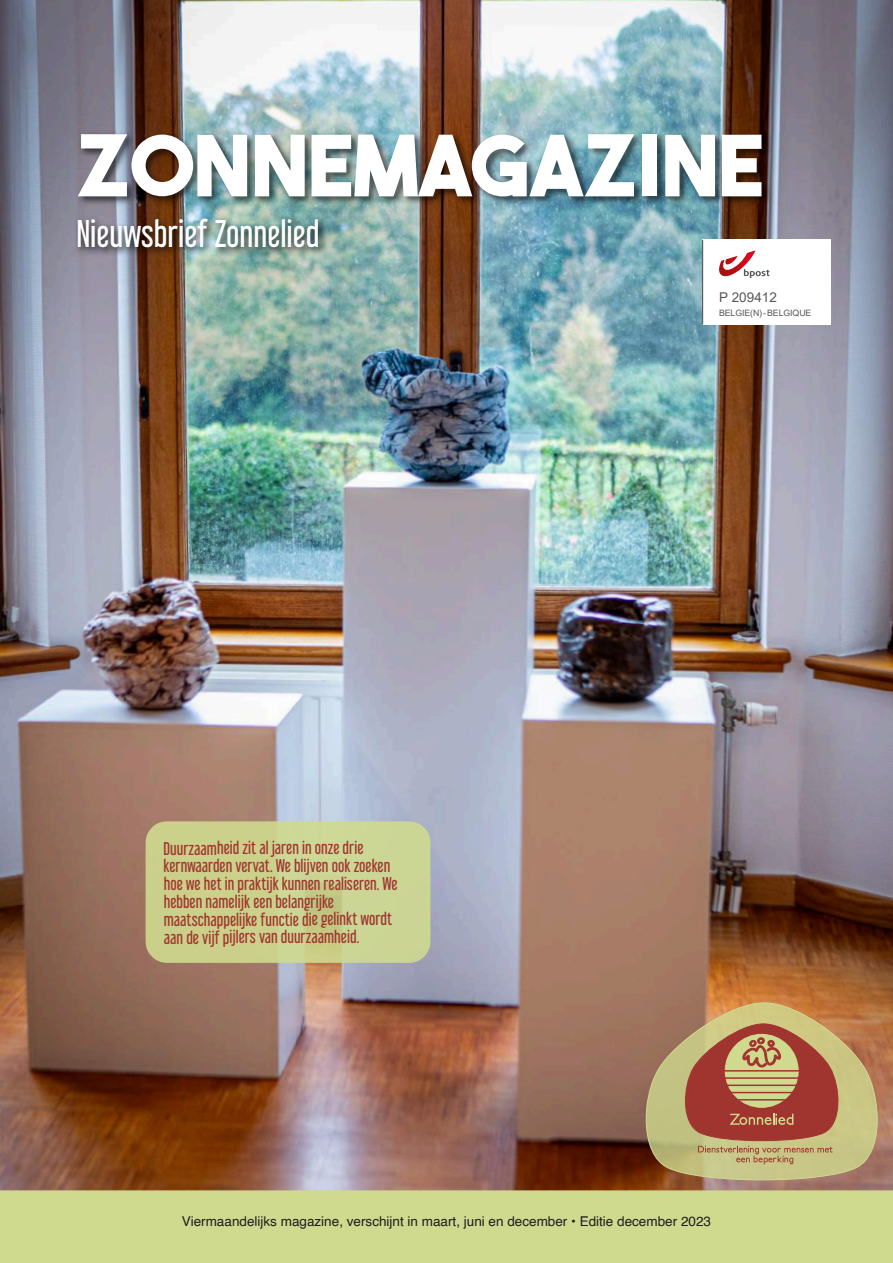
<style>
.page{position:relative;width:893px;height:1263px;background:#fff}
.page>*{position:absolute;margin:0;border:0;box-sizing:border-box;transform-origin:0 0}
.t1{font:84px "The Bold Font";color:#fff}
.t2{font:34.5px "Libel Suit Rg";color:#fff}
.t3{font:16.5px/17.9px "Libel Suit Rg";letter-spacing:-.005em;color:#a0352f}
.t4{font:13.5px "Helvetica";color:#1d1d1b}
.t5{font:13.5px "Arial";color:#575756}
.t6{font:8.7px "Arial";letter-spacing:-.01em;color:#575756}
</style>
<div class="page">
<img style="left:0;top:0;width:893px;height:1190px">
<img style="left:74px;top:215px;width:254px;height:42px">
<div style="left:146px;top:821px;width:284px;height:142px;background:#cbd08b;border-radius:21px"></div>
<svg style="left:639px;top:1003px;width:245px;height:181px;background:#b58b61"></svg>
<img style="left:75px;top:130px;width:697px;height:77px">
<div style="left:0;top:1190px;width:893px;height:73px;background:#d0da8f"></div>
<div style="left:702px;top:240px;width:129px;height:85px;background:#fff"></div>
<hr style="left:702px;top:240px;width:1px;height:84px;background:#575756">
<svg style="left:719px;top:250px;width:50px;height:28px"></svg>
<h1 class="t1" style="left:76px;top:133px;width:690px">ZONNEMAGAZINE</h1>
<h2 class="t2" style="left:76px;top:220px;width:245px">Nieuwsbrief Zonnelied</h2>
<p class="t5" style="left:719px;top:292px;width:59px">P 209412</p>
<p class="t6" style="left:719px;top:309px;width:94px">BELGIE(N) -BELGIQUE</p>
<p class="t3" style="left:164px;top:841px;width:236px">Duurzaamheid zit al jaren in onze drie kernwaarden vervat. We blĳven ook zoeken hoe we het in praktĳk kunnen realiseren. We hebben namelĳk een belangrĳke maatschappelĳke functie die gelinkt wordt aan de vĳf pĳlers van duurzaamheid.</p>
<p class="t4" style="left:182px;top:1216px;width:531px">Viermaandelijks magazine, verschijnt in maart, juni en december • Editie december 2023</p>
</div>
